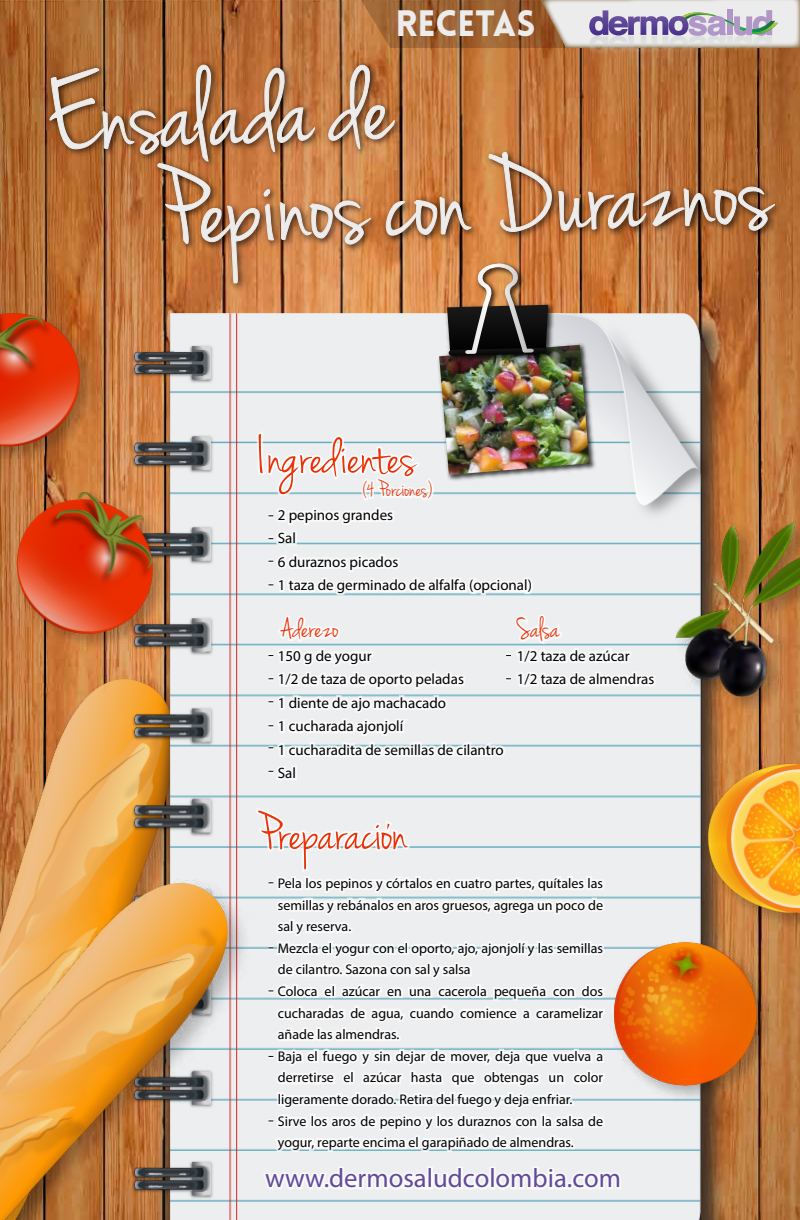
<style>
.page{position:relative;width:800px;height:1220px;background:#fff}
.page>*{position:absolute;margin:0;border:0;box-sizing:border-box;transform-origin:0 0}
.t1{font:114.6px/97.1px "Jenna Sue";color:#ececec}
.t2{font:55.1px "Jenna Sue";color:#ea3206}
.t3{font:900 36px "Lovelo";color:#ececec}
.t4{font:30px "Jenna Sue";color:#ea3206}
.t5{font:26.7px "Myriad Pro";color:#624a9a}
.t6{font:23.7px "Jenna Sue";color:#ea3206}
.t7{font:15px/23.5px "Myriad Pro";color:#000}
.t8{font:14px/21.6px "Myriad Pro";color:#000}
</style>
<div class="page">
<img style="left:0;top:0;width:800px;height:1219px">
<img style="left:0;top:667px;width:130px;height:204px">
<img style="left:130px;top:414px;width:620px;height:805px">
<img style="left:658px;top:933px;width:123px;height:175px">
<img style="left:667px;top:512px;width:133px;height:207px">
<img style="left:0;top:295px;width:102px;height:174px">
<img style="left:7px;top:483px;width:169px;height:173px">
<img style="left:0;top:871px;width:254px;height:348px">
<img style="left:699px;top:755px;width:101px;height:181px">
<img style="left:439px;top:414px;width:150px;height:10px">
<img style="left:49px;top:0;width:751px;height:414px">
<svg style="left:254px;top:424px;width:404px;height:795px"></svg>
<h3 class="t3" style="left:395px;top:0;width:141px">RECETAS</h3>
<h1 class="t1" style="left:156px;top:71px;width:612px;text-indent:-110px;rotate:-2deg">Ensalada de<br>Pepinos con Duraznos</h1>
<h2 class="t2" style="left:259px;top:425px;width:159px">Ingredientes</h2>
<h3 class="t6" style="left:362px;top:476px;width:72px">(4 Porciones)</h3>
<p class="t7" style="left:278px;top:503px;width:256px">2 pepinos grandes<br>Sal<br>6 duraznos picados<br>1 taza de germinado de alfalfa (opcional)</p>
<h3 class="t4" style="left:281px;top:611px;width:59px">Aderezo</h3>
<h3 class="t4" style="left:517px;top:611px;width:44px">Salsa</h3>
<p class="t7" style="left:278px;top:644px;width:95px">150 g de yogur</p>
<p class="t7" style="left:517px;top:644px;width:114px">1/2 taza de azúcar</p>
<p class="t7" style="left:278px;top:667px;width:188px">1/2 de taza de oporto peladas</p>
<p class="t7" style="left:517px;top:667px;width:139px">1/2 taza de almendras</p>
<p class="t7" style="left:278px;top:690px;width:227px">1 diente de ajo machacado<br>1 cucharada ajonjolí<br>1 cucharadita de semillas de cilantro<br>Sal</p>
<h2 class="t2" style="left:259px;top:801px;width:150px">Preparacion</h2>
<p class="t8" style="left:278px;top:872px;width:327px">Pela los pepinos y córtalos en cuatro partes, quítales las semillas y rebánalos en aros gruesos, agrega un poco de sal y reserva.<br>Mezcla el yogur con el oporto, ajo, ajonjolí y las semillas de cilantro. Sazona con sal y salsa<br>Coloca el azúcar en una cacerola pequeña con dos cucharadas de agua, cuando comience a caramelizar añade las almendras.<br>Baja el fuego y sin dejar de mover, deja que vuelva a derretirse el azúcar hasta que obtengas un color ligeramente dorado. Retira del fuego y deja enfriar.<br>Sirve los aros de pepino y los duraznos con la salsa de yogur, reparte encima el garapiñado de almendras.</p>
<h3 class="t5" style="left:265px;top:1162px;width:357px">www.dermosaludcolombia.com</h3>
</div>
